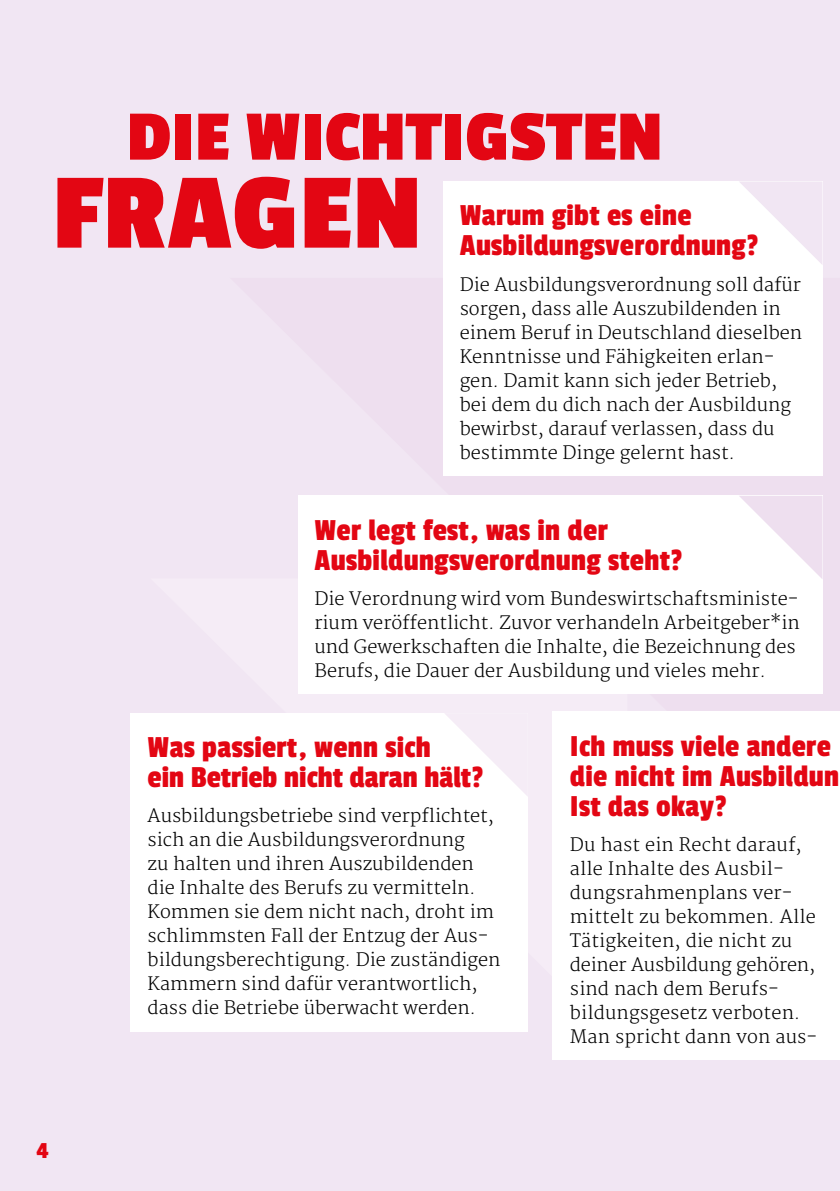
<style>
.page{position:relative;width:840px;height:1191px;background:#fff}
.page>*{position:absolute;margin:0;border:0;box-sizing:border-box;transform-origin:0 0}
.t1{font:700 112.4px "Passion One";letter-spacing:.01em;color:#e30613}
.t2{font:700 74px "Passion One";letter-spacing:.01em;color:#e30613}
.t3{font:32px/30px "Passion One";letter-spacing:.01em;color:#e30613}
.t4{font:24px "Passion One";color:#e30613}
.t5{font:300 18px/24px "Merriweather";color:#000}
</style>
<div class="page">
<div style="left:0;top:0;width:839px;height:1191px;background:#f1e6f3"></div>
<div style="left:442px;top:181px;width:380px;height:294px;background:#fff"></div>
<svg style="left:739px;top:181px;width:83px;height:83px"></svg>
<div style="left:297px;top:496px;width:525px;height:198px;background:#fff"></div>
<svg style="left:739px;top:496px;width:83px;height:83px"></svg>
<div style="left:130px;top:713px;width:397px;height:318px;background:#fff"></div>
<svg style="left:445px;top:713px;width:82px;height:82px"></svg>
<div style="left:552px;top:711px;width:287px;height:349px;background:#fff"></div>
<h2 class="t2" style="left:127px;top:98px;width:536px">DIE WICHTIGSTEN</h2>
<h1 class="t1" style="left:53px;top:154px;width:369px">FRAGEN</h1>
<h3 class="t3" style="left:459px;top:200px;width:300px">Warum gibt es eine<br>Ausbildungsverordnung?</h3>
<p class="t5" style="left:459px;top:273px;width:344px">Die Ausbildungsverordnung soll dafür sorgen, dass alle Auszubildenden in einem Beruf in Deutschland dieselben Kenntnisse und Fähigkeiten erlan&shy;gen. Damit kann sich jeder Betrieb, bei dem du dich nach der Ausbildung bewirbst, darauf verlassen, dass du bestimmte Dinge gelernt hast.</p>
<h3 class="t3" style="left:314px;top:514px;width:369px">Wer legt fest, was in der<br>Ausbildungsverordnung steht?</h3>
<p class="t5" style="left:314px;top:587px;width:486px">Die Verordnung wird vom Bundeswirtschaftsministe&shy;rium veröffentlicht. Zuvor verhandeln Arbeitgeber*in und Gewerkschaften die Inhalte, die Bezeichnung des Berufs, die Dauer der Ausbildung und vieles mehr.</p>
<h3 class="t3" style="left:147px;top:731px;width:337px">Was passiert, wenn sich<br>ein Betrieb nicht daran hält?</h3>
<p class="t5" style="left:147px;top:804px;width:354px">Ausbildungsbetriebe sind verpflichtet, sich an die Ausbildungsverordnung<br>zu halten und ihren Auszubildenden die Inhalte des Berufs zu vermitteln.<br>Kommen sie dem nicht nach, droht im schlimmsten Fall der Entzug der Aus&shy;bildungsberechtigung. Die zuständigen Kammern sind dafür verantwortlich, dass die Betriebe überwacht werden.</p>
<h3 class="t3" style="left:569px;top:730px;width:270px">Ich muss viele andere die nicht im Ausbildun<br>Ist das okay?</h3>
<p class="t5" style="left:569px;top:833px;width:249px">Du hast ein Recht darauf, alle Inhalte des Ausbil&shy;dungsrahmenplans ver&shy;mittelt zu bekommen. Alle<br>Tätigkeiten, die nicht zu deiner Ausbildung gehören, sind nach dem Berufs&shy;bildungsgesetz verboten.<br>Man spricht dann von aus-</p>
<h3 class="t4" style="left:37px;top:1138px;width:13px">4</h3>
</div>
